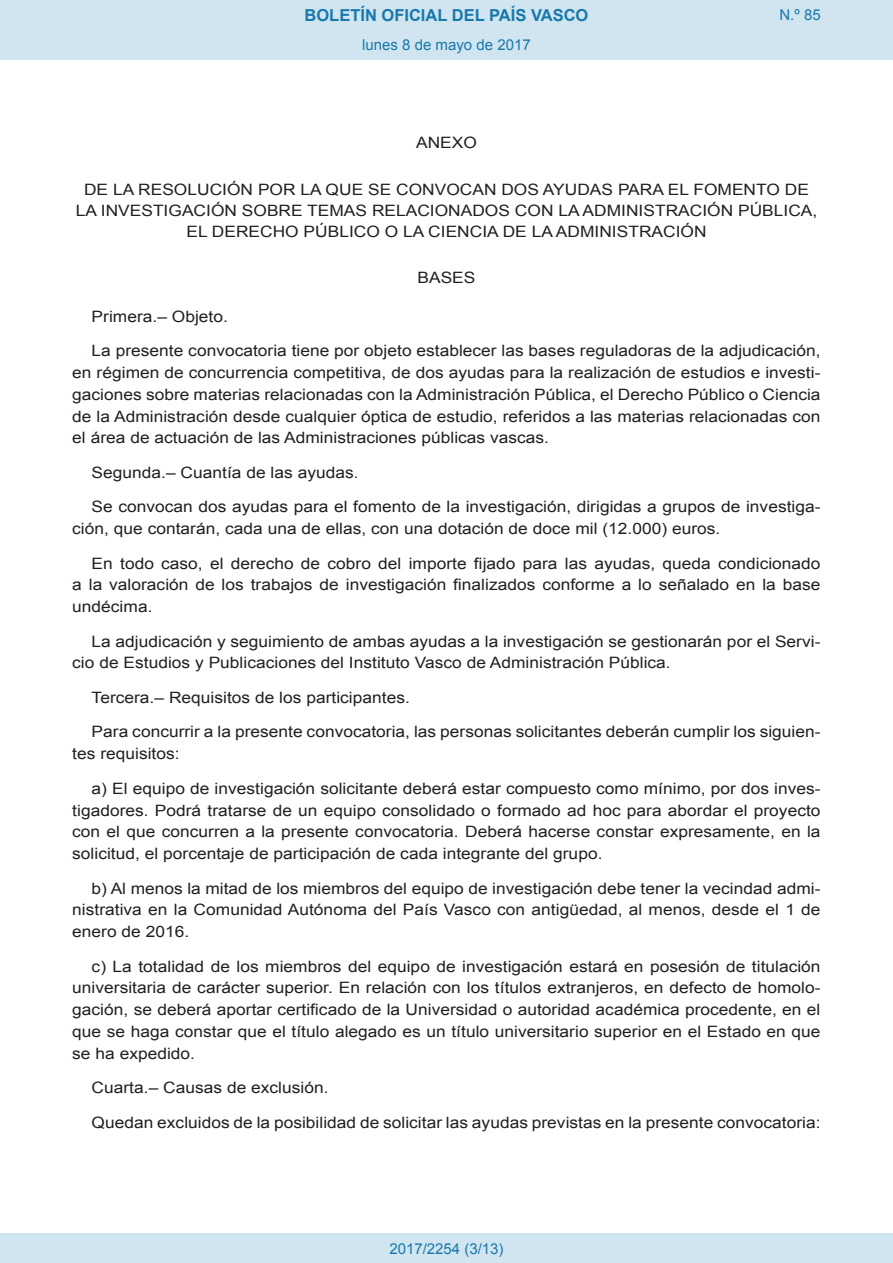
<style>
.page{position:relative;width:893px;height:1263px;background:#fff}
.page>*{position:absolute;margin:0;border:0;box-sizing:border-box;transform-origin:0 0}
.t1{font:700 16.5px "Arial";color:#1879ad}
.BOPVDetalle{font:15.6px/21.8px "Arial";color:#231f20;text-align:justify;scale:1.11 1}
.BOPVClave{font:15.6px/21px "Arial";color:#231f20;text-align:center;scale:1.11 1}
.Paginacion_Centro{font:15px "Arial";color:#1879ad}
</style>
<div class="page">
<div style="left:0;top:0;width:893px;height:60px;background:#d0e5f0"></div>
<div style="left:0;top:1233px;width:893px;height:30px;background:#d0e5f0"></div>
<p class="t1" style="left:305px;top:4px;width:285px">BOLETÍN OFICIAL DEL PAÍS VASCO</p>
<p class="Paginacion_Centro" style="left:362px;top:35px;width:170px">lunes 8 de mayo de 2017</p>
<p class="Paginacion_Centro" style="left:779px;top:5px;width:43px">N.º 85</p>
<p class="BOPVClave" style="left:416px;top:132px;width:56px">ANEXO</p>
<p class="BOPVClave" style="left:76px;top:179px;width:670px">DE LA RESOLUCIÓN POR LA QUE SE CONVOCAN DOS AYUDAS PARA EL FOMENTO DE<br>LA INVESTIGACIÓN SOBRE TEMAS RELACIONADOS CON LA ADMINISTRACIÓN PÚBLICA,<br>EL DERECHO PÚBLICO O LA CIENCIA DE LA ADMINISTRACIÓN</p>
<p class="BOPVClave" style="left:417px;top:267px;width:54px">BASES</p>
<p class="BOPVDetalle" style="left:92px;top:306px;width:124px">Primera.– Objeto.</p>
<p class="BOPVDetalle" style="left:72px;top:340px;width:676px;text-indent:19px">La presente convocatoria tiene por objeto establecer las bases reguladoras de la adjudicación, en régimen de concurrencia competitiva, de dos ayudas para la realización de estudios e investi&shy;gaciones sobre materias relacionadas con la Administración Pública, el Derecho Público o Ciencia de la Administración desde cualquier óptica de estudio, referidos a las materias relacionadas con el área de actuación de las Administraciones públicas vascas.</p>
<p class="BOPVDetalle" style="left:92px;top:462px;width:242px">Segunda.– Cuantía de las ayudas.</p>
<p class="BOPVDetalle" style="left:72px;top:496px;width:676px;text-indent:19px">Se convocan dos ayudas para el fomento de la investigación, dirigidas a grupos de investiga&shy;ción, que contarán, cada una de ellas, con una dotación de doce mil (12.000) euros.</p>
<p class="BOPVDetalle" style="left:72px;top:552px;width:676px;text-indent:19px">En todo caso, el derecho de cobro del importe fijado para las ayudas, queda condicionado a la valoración de los trabajos de investigación finalizados conforme a lo señalado en la base undécima.</p>
<p class="BOPVDetalle" style="left:72px;top:630px;width:676px;text-indent:19px">La adjudicación y seguimiento de ambas ayudas a la investigación se gestionarán por el Servi&shy;cio de Estudios y Publicaciones del Instituto Vasco de Administración Pública.</p>
<p class="BOPVDetalle" style="left:92px;top:687px;width:288px">Tercera.– Requisitos de los participantes.</p>
<p class="BOPVDetalle" style="left:72px;top:721px;width:676px;text-indent:19px">Para concurrir a la presente convocatoria, las personas solicitantes deberán cumplir los siguien&shy;tes requisitos:</p>
<p class="BOPVDetalle" style="left:72px;top:777px;width:676px;text-indent:19px">a) El equipo de investigación solicitante deberá estar compuesto como mínimo, por dos inves&shy;tigadores. Podrá tratarse de un equipo consolidado o formado ad hoc para abordar el proyecto con el que concurren a la presente convocatoria. Deberá hacerse constar expresamente, en la solicitud, el porcentaje de participación de cada integrante del grupo.</p>
<p class="BOPVDetalle" style="left:72px;top:877px;width:676px;text-indent:19px">b) Al menos la mitad de los miembros del equipo de investigación debe tener la vecindad admi&shy;nistrativa en la Comunidad Autónoma del País Vasco con antigüedad, al menos, desde el 1 de enero de 2016.</p>
<p class="BOPVDetalle" style="left:72px;top:955px;width:676px;text-indent:19px">c) La totalidad de los miembros del equipo de investigación estará en posesión de titulación universitaria de carácter superior. En relación con los títulos extranjeros, en defecto de homolo&shy;gación, se deberá aportar certificado de la Universidad o autoridad académica procedente, en el que se haga constar que el título alegado es un título universitario superior en el Estado en que se ha expedido.</p>
<p class="BOPVDetalle" style="left:92px;top:1077px;width:215px">Cuarta.– Causas de exclusión.</p>
<p class="BOPVDetalle" style="left:92px;top:1111px;width:658px">Quedan excluidos de la posibilidad de solicitar las ayudas previstas en la presente convocatoria:</p>
<p class="Paginacion_Centro" style="left:389px;top:1238px;width:116px">2017/2254 (3/13)</p>
</div>
